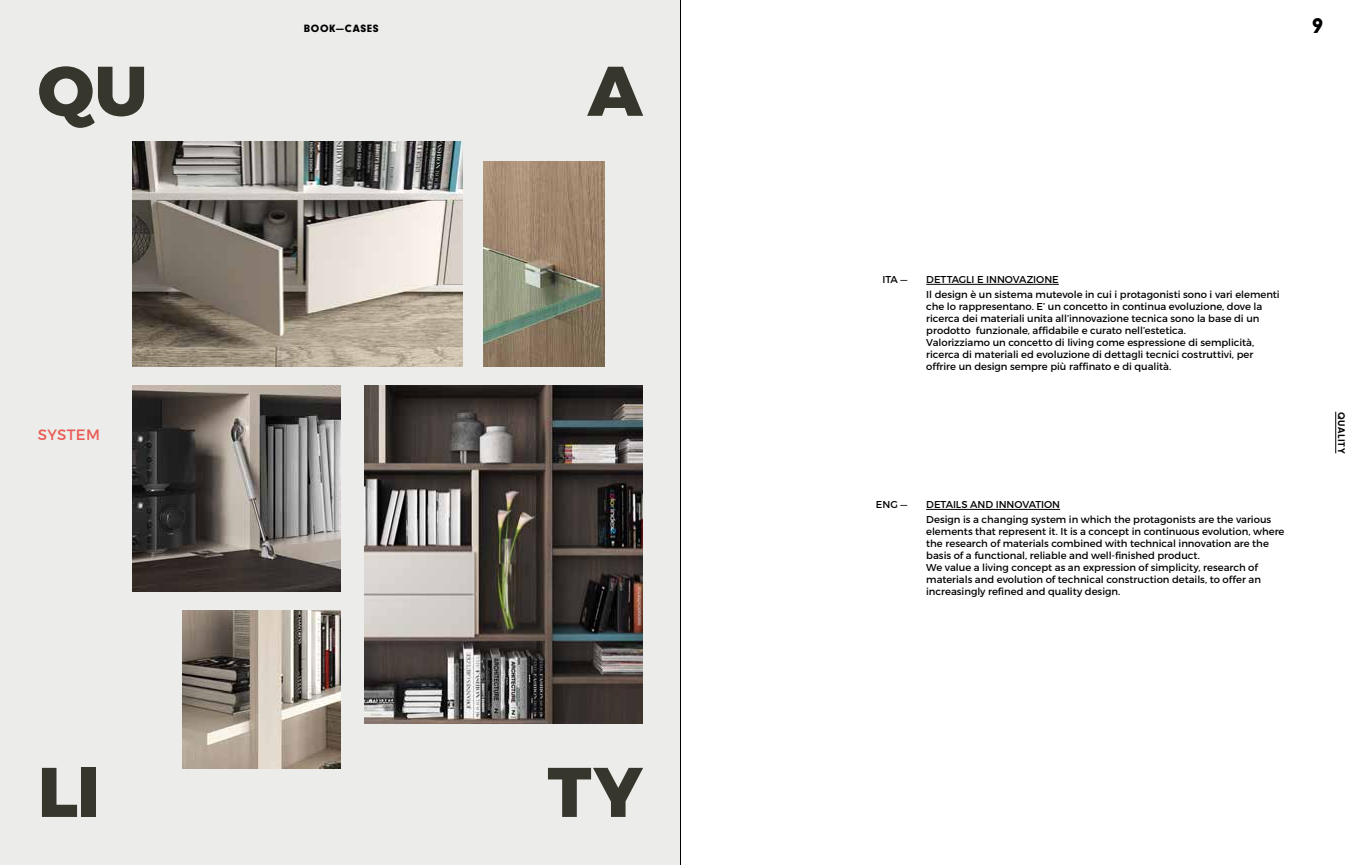
<style>
.page{position:relative;width:1361px;height:865px;background:#fff}
.page>*{position:absolute;margin:0;border:0;box-sizing:border-box;transform-origin:0 0}
.t1{font:70px "Trueno Ex Bd";color:#37362c}
.t2{font:22px "Neuzeit Gro T Blac";color:#000}
.t3{font:15px "Trueno Rg";letter-spacing:.02em;color:#eb5b55}
.t4{font:11px "Neuzeit Gro T Blac";letter-spacing:.06em;color:#000}
.t5{font:10px/12px "Trueno Rg";letter-spacing:-.005em;color:#000}
.t6{font:700 10px "Neuzeit Gro T";letter-spacing:.06em;color:#000}
</style>
<div class="page">
<hr style="left:926px;top:284px;width:133px;height:1px;background:#000">
<hr style="left:926px;top:509px;width:134px;height:1px;background:#000">
<hr style="left:1335px;top:411px;width:1px;height:42px;background:#000">
<div style="left:0;top:0;width:680px;height:865px;background:#ececeb"></div>
<img style="left:132px;top:385px;width:208px;height:207px">
<img style="left:182px;top:610px;width:158px;height:159px">
<img style="left:132px;top:142px;width:330px;height:225px">
<img style="left:483px;top:161px;width:122px;height:206px">
<img style="left:364px;top:385px;width:279px;height:338px">
<hr style="left:680px;top:0;width:1px;height:865px;background:#000">
<p class="t4" style="left:304px;top:22px;width:76px">BOOK—CASES</p>
<h1 class="t1" style="left:38px;top:47px;width:111px">QU</h1>
<h1 class="t1" style="left:588px;top:47px;width:57px">A</h1>
<h3 class="t3" style="left:38px;top:425px;width:64px">SYSTEM</h3>
<h1 class="t1" style="left:38px;top:748px;width:64px">LI</h1>
<h1 class="t1" style="left:547px;top:748px;width:97px">TY</h1>
<h2 class="t2" style="left:1312px;top:13px;width:12px">9</h2>
<p class="t5" style="left:882px;top:273px;width:26px">ITA —</p>
<p class="t5" style="left:926px;top:272px;width:355px;line-height:14.8px">DETTAGLI E INNOVAZIONE<br>Il design è un sistema mutevole in cui i protagonisti sono i vari elementi</p>
<p class="t5" style="left:926px;top:300px;width:337px">che lo rappresentano. E’ un concetto in continua evoluzione, dove la ricerca dei materiali unita all’innovazione tecnica sono la base di un prodotto funzionale, affidabile e curato nell’estetica.<br>Valorizziamo un concetto di living come espressione di semplicità, ricerca di materiali ed evoluzione di dettagli tecnici costruttivi, per offrire un design sempre più raffinato e di qualità.</p>
<p class="t5" style="left:876px;top:498px;width:33px">ENG —</p>
<p class="t5" style="left:926px;top:497px;width:346px;line-height:14.8px">DETAILS AND INNOVATION<br>Design is a changing system in which the protagonists are the various</p>
<p class="t5" style="left:926px;top:525px;width:360px">elements that represent it. It is a concept in continuous evolution, where the research of materials combined with technical innovation are the basis of a functional, reliable and well-finished product.<br>We value a living concept as an expression of simplicity, research of materials and evolution of technical construction details, to offer an increasingly refined and quality design.</p>
<p class="t6" style="left:1347px;top:411px;width:43px;rotate:90deg">QUALITY</p>
</div>
